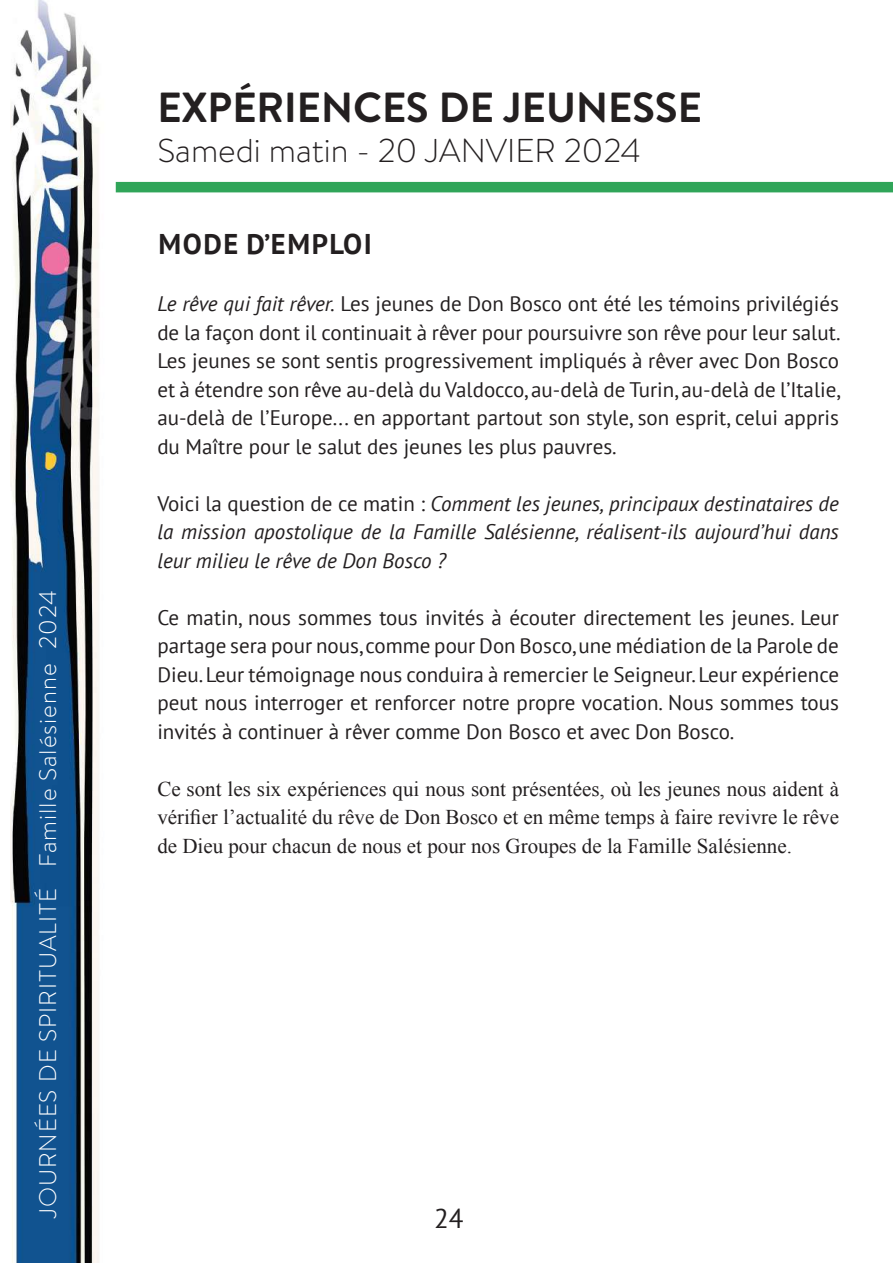
<style>
.page{position:relative;width:893px;height:1263px;background:#fff}
.page>*{position:absolute;margin:0;border:0;box-sizing:border-box;transform-origin:0 0}
.t1{font:700 42px "Brandon Text";color:#231f20}
.t2{font:300 33px "Brandon Text";color:#231f20}
.t3{font:700 28.5px "PT Sans";letter-spacing:.055em;color:#231f20}
.t4{font:27px "PT Sans";color:#231f20}
.t5{font:300 24px "Brandon Text";letter-spacing:.04em;color:#fff}
.t6{font:21px/28.5px "PT Sans";color:#231f20;text-align:justify}
.t7{font:21px/28.5px "Times New Roman";color:#231f20;text-align:justify}
.t8{font:italic 21px/28.5px "PT Sans";color:#231f20;text-align:justify}
.s1{font-style:italic}
.s2{font-style:normal}
</style>
<div class="page">
<img style="left:11px;top:0;width:105px;height:1263px">
<div style="left:116px;top:182px;width:777px;height:10px;background:#30a559"></div>
<p class="t5" style="left:32px;top:1219px;width:630px;rotate:-90deg">JOURNÉES DE SPIRITUALITÉ Famille Salésienne 2024</p>
<h1 class="t1" style="left:157px;top:78px;width:546px">EXPÉRIENCES DE JEUNESSE</h1>
<h2 class="t2" style="left:157px;top:128px;width:485px">Samedi matin - 20 JANVIER 2024</h2>
<h3 class="t3" style="left:158px;top:225px;width:215px">MODE D’EMPLOI</h3>
<p class="t6" style="left:157px;top:289px;width:685px"><span class="s1">Le rêve qui fait rêver.</span> Les jeunes de Don Bosco ont été les témoins privilégiés de la façon dont il continuait à rêver pour poursuivre son rêve pour leur salut.<br>Les jeunes se sont sentis progressivement impliqués à rêver avec Don Bosco et à étendre son rêve au-delà du Valdocco, au-delà de Turin, au-delà de l’Italie, au-delà de l’Europe... en apportant partout son style, son esprit, celui appris du Maître pour le salut des jeunes les plus pauvres.</p>
<p class="t8" style="left:157px;top:489px;width:683px"><span class="s2">Voici la question de ce matin :</span> Comment les jeunes, principaux destinataires de la mission apostolique de la Famille Salésienne, réalisent-ils aujourd’hui dans leur milieu le rêve de Don Bosco ?</p>
<p class="t6" style="left:157px;top:603px;width:683px">Ce matin, nous sommes tous invités à écouter directement les jeunes. Leur partage sera pour nous, comme pour Don Bosco, une médiation de la Parole de Dieu. Leur témoignage nous conduira à remercier le Seigneur. Leur expérience peut nous interroger et renforcer notre propre vocation. Nous sommes tous invités à continuer à rêver comme Don Bosco et avec Don Bosco.</p>
<p class="t7" style="left:157px;top:774px;width:683px">Ce sont les six expériences qui nous sont présentées, où les jeunes nous aident à vérifier l’actualité du rêve de Don Bosco et en même temps à faire revivre le rêve de Dieu pour chacun de nous et pour nos Groupes de la Famille Salésienne.</p>
<p class="t4" style="left:434px;top:1201px;width:31px">24</p>
</div>
